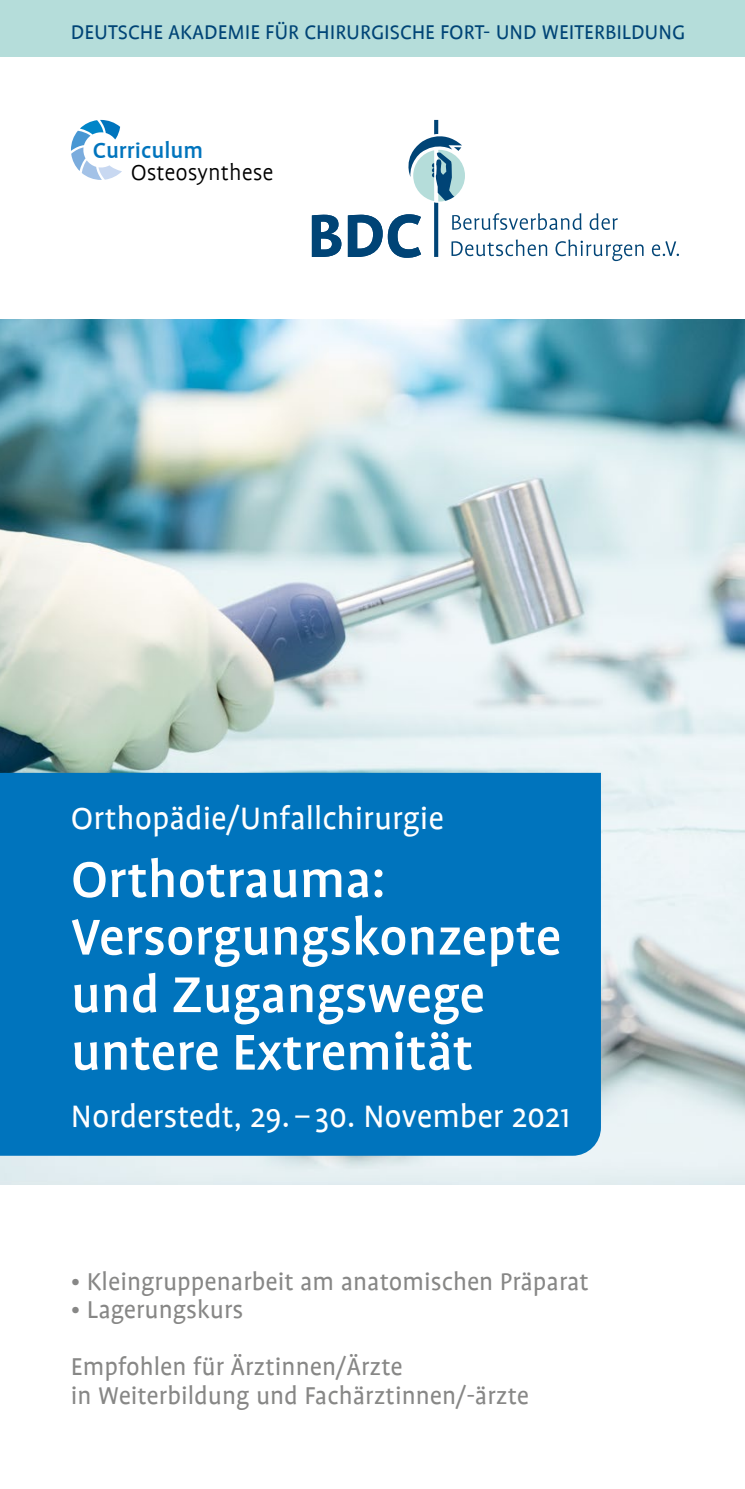
<style>
.page{position:relative;width:745px;height:1489px;background:#fff}
.page>*{position:absolute;margin:0;border:0;box-sizing:border-box;transform-origin:0 0}
.t1{font:500 57.5px/57.5px "Profile";color:#fff}
.t2{font:35px "Profile";color:#fff}
.t3{font:27.5px/56.8px "Profile";color:#878786}
.t4{font:300 25px "Profile";color:#000}
.t5{font:500 25px "Profile";color:#0074bd}
.t6{font:22.5px "Profile";color:#004476}
</style>
<div class="page">
<img style="left:0;top:319px;width:744px;height:864px">
<svg style="left:71px;top:120px;width:51px;height:60px"></svg>
<svg style="left:312px;top:215px;width:29px;height:42px"></svg>
<svg style="left:651px;top:241px;width:27px;height:15px"></svg>
<svg style="left:347px;top:120px;width:296px;height:141px"></svg>
<div style="left:0;top:0;width:744px;height:57px;background:#b5ddda"></div>
<div style="left:0;top:772px;width:600px;height:383px;background:#0074bd"></div>
<p class="t6" style="left:71px;top:21px;width:615px">DEUTSCHE AKADEMIE FÜR CHIRURGISCHE FORT- UND WEITERBILDUNG</p>
<p class="t5" style="left:93px;top:137px;width:112px">Curriculum</p>
<p class="t4" style="left:131px;top:159px;width:144px">Osteosynthese</p>
<p class="t2" style="left:71px;top:800px;width:374px">Orthopädie/Unfallchirurgie</p>
<h1 class="t1" style="left:71px;top:850px;width:491px">Orthotrauma:<br>Versorgungskonzepte und Zugangswege untere Extremität</h1>
<p class="t2" style="left:71px;top:1098px;width:500px">Norderstedt, 29. – 30. November 2021</p>
<p class="t3" style="left:71px;top:1253px;width:519px">• Kleingruppenarbeit am anatomischen Präparat</p>
<p class="t3" style="left:71px;top:1281px;width:333px">• Lagerungskurs<br>Empfohlen für Ärztinnen/Ärzte</p>
<p class="t3" style="left:71px;top:1366px;width:459px">in Weiterbildung und Fachärztinnen/-ärzte</p>
</div>
